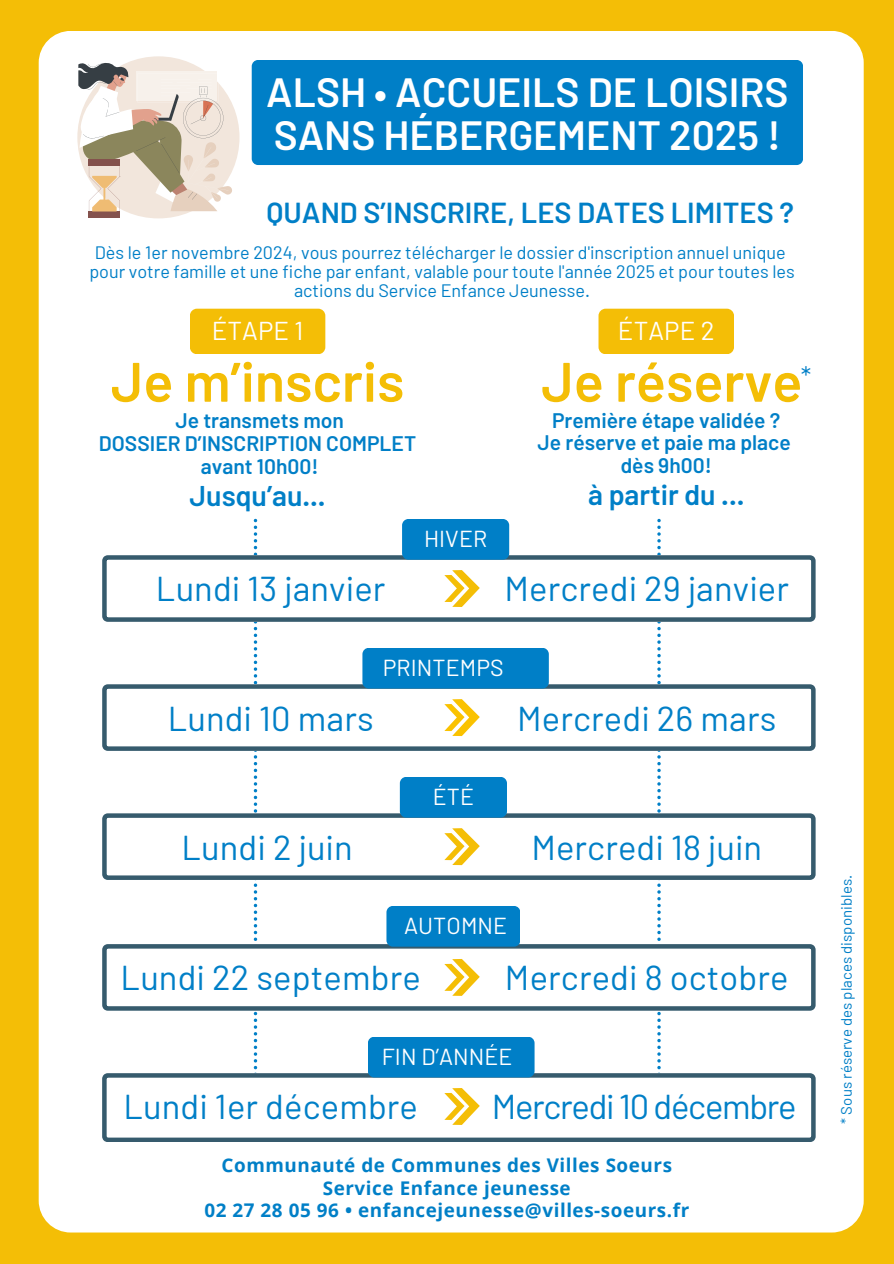
<style>
.page{position:relative;width:894px;height:1264px;background:#fff}
.page>*{position:absolute;margin:0;border:0;box-sizing:border-box;transform-origin:0 0}
.t1{font:600 55.5px "Barlow";color:#f4be06}
.t2{font:600 40.8px/43.3px "Barlow";color:#fff}
.t3{font:34.5px "Barlow";letter-spacing:.005em;color:#007fc7}
.t4{font:34.5px "Barlow";letter-spacing:-.035em;color:#007fc7}
.t5{font:600 28.95px "Barlow";color:#007fc7}
.t6{font:600 28.5px "Barlow";color:#007fc7}
.t7{font:26.55px "Barlow";color:#007fc7}
.t8{font:25.8px "Barlow";letter-spacing:.005em;color:#fff}
.t9{font:23.1px "Barlow";letter-spacing:.005em;color:#fff}
.t10{font:23.1px "Barlow";color:#007fc7}
.t11{font:600 21px/22.5px "Barlow";color:#007fc7;text-align:center}
.t12{font:700 18.9px "Open Sans";letter-spacing:.03em;color:#007fc7}
.t13{font:18px/19.2px "Barlow";color:#007fc7;text-align:center}
.t14{font:15px "Barlow";letter-spacing:.005em;color:#007fc7}
</style>
<div class="page">
<div style="left:0;top:0;width:893px;height:1263px;background:#f4be06"></div>
<div style="left:39px;top:31px;width:824px;height:1201px;background:#fff;border-radius:32px"></div>
<div style="left:77px;top:56px;width:162px;height:162px;background:#f2e6dc;border-radius:50%"></div>
<div style="left:88px;top:212px;width:32px;height:6px;background:#84524d"></div>
<svg style="left:78px;top:59px;width:154px;height:153px"></svg>
<div style="left:190px;top:309px;width:135px;height:45px;background:#f4be06;border-radius:7px"></div>
<div style="left:598px;top:309px;width:135px;height:45px;background:#f4be06;border-radius:7px"></div>
<svg style="left:254px;top:519px;width:3px;height:554px"></svg>
<svg style="left:657px;top:519px;width:3px;height:554px"></svg>
<svg style="left:102px;top:555px;width:713px;height:66px"></svg>
<svg style="left:444px;top:570px;width:35px;height:37px"></svg>
<div style="left:402px;top:519px;width:107px;height:40px;background:#007fc7;border-radius:6px"></div>
<svg style="left:102px;top:684px;width:713px;height:66px"></svg>
<svg style="left:444px;top:699px;width:35px;height:37px"></svg>
<div style="left:362px;top:648px;width:186px;height:40px;background:#007fc7;border-radius:6px"></div>
<svg style="left:102px;top:813px;width:713px;height:66px"></svg>
<svg style="left:444px;top:828px;width:35px;height:37px"></svg>
<div style="left:400px;top:777px;width:107px;height:40px;background:#007fc7;border-radius:6px"></div>
<svg style="left:102px;top:944px;width:713px;height:66px"></svg>
<svg style="left:444px;top:958px;width:35px;height:37px"></svg>
<div style="left:386px;top:906px;width:134px;height:40px;background:#007fc7;border-radius:6px"></div>
<svg style="left:102px;top:1073px;width:713px;height:68px"></svg>
<svg style="left:444px;top:1087px;width:35px;height:37px"></svg>
<div style="left:368px;top:1036px;width:166px;height:41px;background:#007fc7;border-radius:6px"></div>
<div style="left:252px;top:60px;width:550px;height:105px;background:#007fc7;border-radius:6px"></div>
<p class="t2" style="left:266px;top:69px;width:523px">ALSH • ACCUEILS DE LOISIRS<br>SANS HÉBERGEMENT 2025 !</p>
<p class="t5" style="left:266px;top:194px;width:529px">QUAND S’INSCRIRE, LES DATES LIMITES ?</p>
<h3 class="t13" style="left:95px;top:242px;width:692px">Dès le 1er novembre 2024, vous pourrez télécharger le dossier d'inscription annuel unique</h3>
<p class="t13" style="left:89px;top:261px;width:706px">pour votre famille et une fiche par enfant, valable pour toute l'année 2025 et pour toutes les actions du Service Enfance Jeunesse.</p>
<p class="t8" style="left:212px;top:314px;width:93px">ÉTAPE 1</p>
<h2 class="t1" style="left:111px;top:346px;width:295px">Je m’inscris</h2>
<p class="t11" style="left:99px;top:409px;width:319px">Je transmets mon<br>DOSSIER D’INSCRIPTION COMPLET avant 10h00!</p>
<h4 class="t8" style="left:617px;top:314px;width:98px">ÉTAPE 2</h4>
<p class="t1" style="left:541px;top:346px;width:263px">Je réserve</p>
<p class="t11" style="left:552px;top:408px;width:230px">Première étape validée ?</p>
<h6 class="t11" style="left:537px;top:431px;width:255px">Je réserve et paie ma place</h6>
<h1 class="t11" style="left:620px;top:453px;width:93px">dès 9h00!</h1>
<p class="t7" style="left:800px;top:360px;width:12px">*</p>
<h3 class="t6" style="left:189px;top:478px;width:137px">Jusqu’au...</h3>
<p class="t6" style="left:588px;top:476px;width:158px">à partir du ...</p>
<p class="t9" style="left:424px;top:524px;width:65px">HIVER</p>
<p class="t3" style="left:156px;top:567px;width:231px">Lundi 13 janvier</p>
<h1 class="t3" style="left:504px;top:567px;width:286px">Mercredi 29 janvier</h1>
<h5 class="t9" style="left:383px;top:653px;width:122px">PRINTEMPS</h5>
<h6 class="t10" style="left:721px;top:699px;width:65px">Step 5</h6>
<p class="t3" style="left:168px;top:696px;width:207px">Lundi 10 mars</p>
<p class="t3" style="left:517px;top:696px;width:260px">Mercredi 26 mars</p>
<h3 class="t9" style="left:432px;top:782px;width:43px">ÉTÉ</h3>
<p class="t3" style="left:181px;top:825px;width:173px">Lundi 2 juin</p>
<h5 class="t3" style="left:531px;top:825px;width:232px">Mercredi 18 juin</h5>
<p class="t9" style="left:404px;top:911px;width:104px">AUTOMNE</p>
<h3 class="t3" style="left:120px;top:955px;width:302px">Lundi 22 septembre</h3>
<p class="t3" style="left:505px;top:955px;width:285px">Mercredi 8 octobre</p>
<h3 class="t9" style="left:381px;top:1041px;width:132px">FIN D’ANNÉE</h3>
<p class="t3" style="left:123px;top:1084px;width:296px">Lundi 1er décembre</p>
<h3 class="t4" style="left:491px;top:1084px;width:306px">Mercredi 10 décembre</h3>
<h3 class="t12" style="left:221px;top:1152px;width:452px">Communauté de Communes des Villes Soeurs</h3>
<p class="t12" style="left:323px;top:1174px;width:249px">Service Enfance jeunesse</p>
<h3 class="t12" style="left:204px;top:1196px;width:486px">02 27 28 05 96 • enfancejeunesse@villes-soeurs.fr</h3>
<h3 class="t14" style="left:836px;top:1123px;width:250px;rotate:-90deg">* Sous réserve des places disponibles.</h3>
</div>
